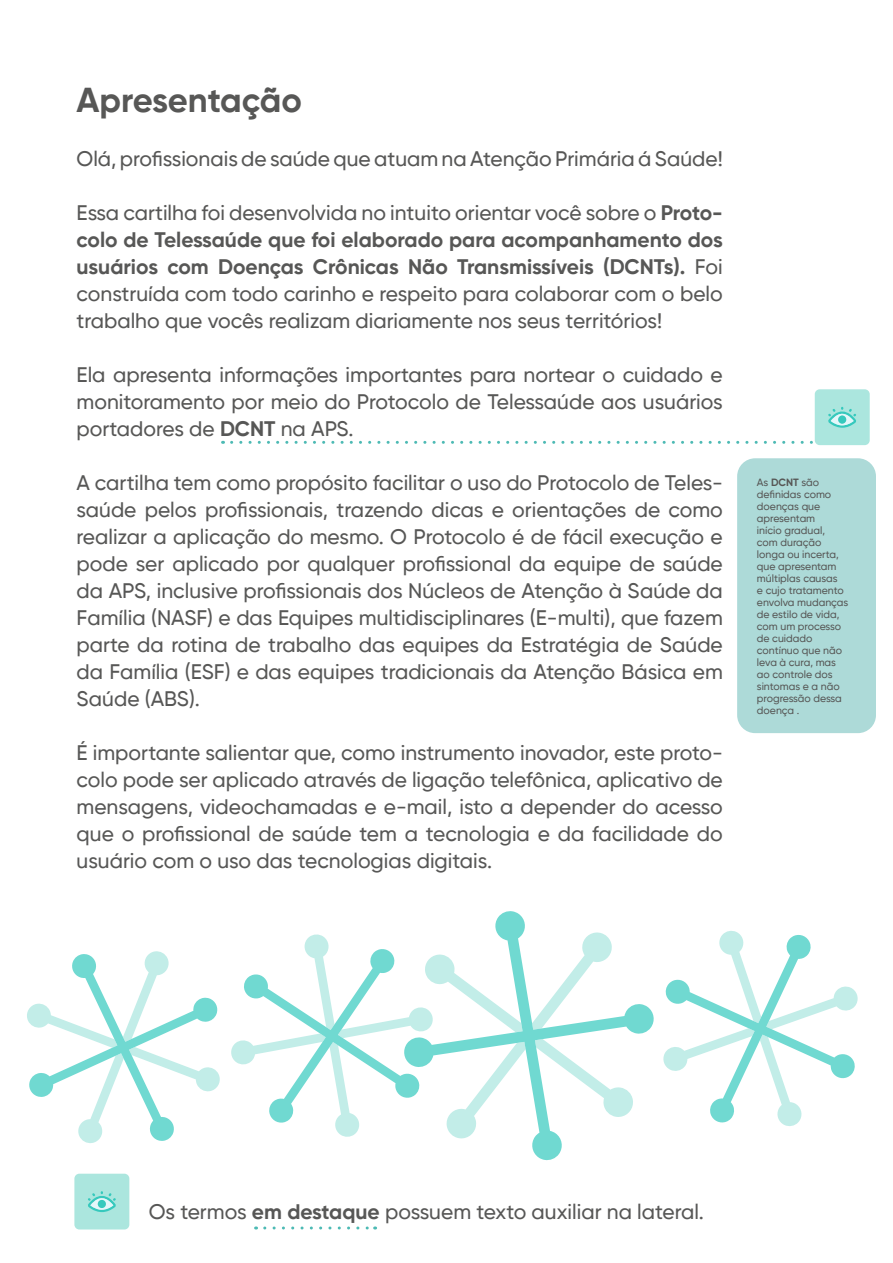
<style>
.page{position:relative;width:893px;height:1263px;background:#fff}
.page>*{position:absolute;margin:0;border:0;box-sizing:border-box;transform-origin:0 0}
.t1{font:700 34.5px "Gilroy";color:#575756}
.t2{font:500 21px/27px "Gilroy";color:#575756;text-align:justify}
.t3{font:500 10.5px/12px "Gilroy";color:#575756}
.s1{font-weight:700}
</style>
<div class="page">
<svg style="left:265px;top:1226px;width:111px;height:3px"></svg>
<div style="left:74px;top:1174px;width:55px;height:55px;background:#abe6de;border-radius:5px"></div>
<svg style="left:88px;top:1191px;width:28px;height:21px"></svg>
<div style="left:98px;top:1200px;width:8px;height:8px;background:#36c9bd;border-radius:50%"></div>
<svg style="left:459px;top:911px;width:195px;height:250px"></svg>
<svg style="left:231px;top:932px;width:403px;height:206px"></svg>
<svg style="left:663px;top:931px;width:195px;height:195px"></svg>
<svg style="left:27px;top:951px;width:193px;height:192px"></svg>
<svg style="left:232px;top:441px;width:584px;height:3px"></svg>
<div style="left:815px;top:389px;width:55px;height:56px;background:#abe6de;border-radius:5px"></div>
<svg style="left:828px;top:407px;width:28px;height:21px"></svg>
<div style="left:838px;top:415px;width:8px;height:9px;background:#36c9bd;border-radius:50%"></div>
<div style="left:737px;top:458px;width:139px;height:275px;background:#addad8;border-radius:18px"></div>
<h1 class="t1" style="left:77px;top:78px;width:227px">Apresentação</h1>
<p class="t2" style="left:77px;top:145px;width:648px">Olá, profissionais de saúde que atuam na Atenção Primária á Saúde!</p>
<p class="t2" style="left:77px;top:199px;width:648px">Essa cartilha foi desenvolvida no intuito orientar você sobre o <span class="s1">Proto&shy;colo de Telessaúde que foi elaborado para acompanhamento dos usuários com Doenças Crônicas Não Transmissíveis (DCNTs).</span> Foi construída com todo carinho e respeito para colaborar com o belo trabalho que vocês realizam diariamente nos seus territórios!</p>
<p class="t2" style="left:77px;top:361px;width:648px">Ela apresenta informações importantes para nortear o cuidado e monitoramento por meio do Protocolo de Telessaúde aos usuários portadores de <span class="s1">DCNT</span> na APS.</p>
<p class="t2" style="left:77px;top:469px;width:648px">A cartilha tem como propósito facilitar o uso do Protocolo de Teles&shy;saúde pelos profissionais, trazendo dicas e orientações de como realizar a aplicação do mesmo. O Protocolo é de fácil execução e pode ser aplicado por qualquer profissional da equipe de saúde da APS, inclusive profissionais dos Núcleos de Atenção à Saúde da Família (NASF) e das Equipes multidisciplinares (E-multi), que fazem parte da rotina de trabalho das equipes da Estratégia de Saúde da Família (ESF) e das equipes tradicionais da Atenção Básica em Saúde (ABS).</p>
<p class="t2" style="left:77px;top:739px;width:648px">É importante salientar que, como instrumento inovador, este proto&shy;colo pode ser aplicado através de ligação telefônica, aplicativo de mensagens, videochamadas e e-mail, isto a depender do acesso que o profissional de saúde tem a tecnologia e da facilidade do usuário com o uso das tecnologias digitais.</p>
<p class="t3" style="left:757px;top:476px;width:93px">As <span class="s1">DCNT</span> são definidas como doenças que apresentam<br>início gradual, com duração longa ou incerta, que apresentam múltiplas causas<br>e cujo tratamento envolva mudanças de estilo de vida, com um processo de cuidado contínuo que não leva à cura, mas ao controle dos sintomas e a não progressão dessa doença .</p>
<p class="t2" style="left:149px;top:1198px;width:557px">Os termos <span class="s1">em destaque</span> possuem texto auxiliar na lateral.</p>
</div>
